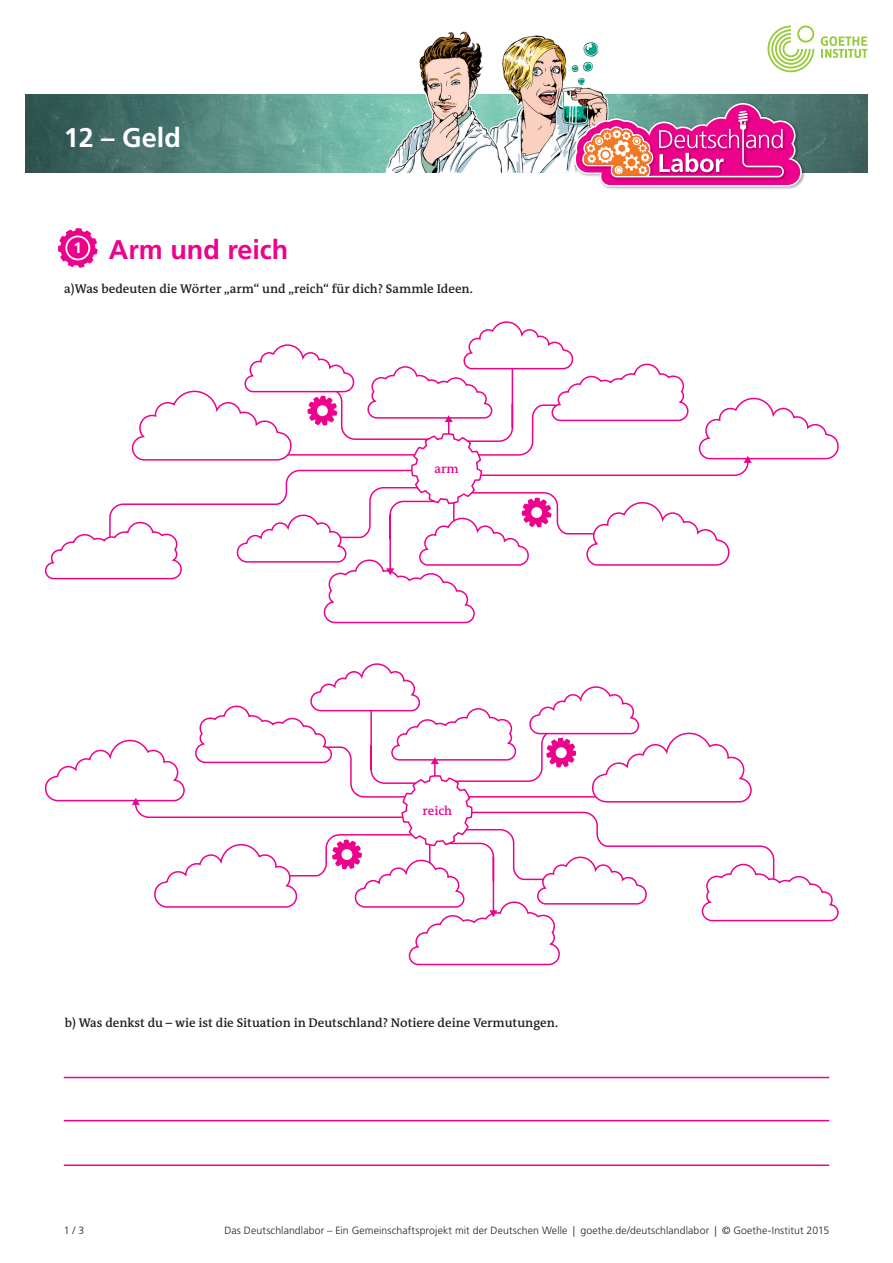
<style>
.page{position:relative;width:893px;height:1263px;background:#fff}
.page>*{position:absolute;margin:0;border:0;box-sizing:border-box;transform-origin:0 0}
.t1{font:700 27px "Frutiger LT Std";color:#ed028c}
.t2{font:700 27px "Frutiger LT Std";color:#fff}
.t3{font:600 12.75px "DW The Antiqua B W6";color:#231f20}
.t4{font:600 12.75px "DW The Antiqua B W6";color:#ed028c}
.t5{font:300 10.5px "Frutiger LT Std";letter-spacing:.01em;color:#231f20}
</style>
<div class="page">
<img style="left:26px;top:95px;width:841px;height:77px">
<img style="left:511px;top:35px;width:103px;height:138px">
<img style="left:372px;top:31px;width:139px;height:142px">
<img style="left:572px;top:101px;width:234px;height:88px">
<svg style="left:574px;top:102px;width:229px;height:85px;background:#cb6297"></svg>
<svg style="left:767px;top:26px;width:47px;height:46px"></svg>
<svg style="left:821px;top:36px;width:46px;height:22px"></svg>
<svg style="left:58px;top:228px;width:40px;height:40px"></svg>
<div style="left:67px;top:237px;width:21px;height:22px;background:#ed028c;border-radius:50%"></div>
<svg style="left:44px;top:321px;width:795px;height:303px"></svg>
<svg style="left:44px;top:663px;width:795px;height:303px"></svg>
<hr style="left:64px;top:1077px;width:765px;height:1px;background:#ed028c">
<hr style="left:64px;top:1120px;width:765px;height:1px;background:#ed028c">
<hr style="left:64px;top:1164px;width:765px;height:2px;background:#ed028c">
<h1 class="t2" style="left:64px;top:121px;width:119px">12 – Geld</h1>
<h1 class="t1" style="left:73px;top:234px;width:216px"><sup>1</sup> Arm und reich</h1>
<p class="t3" style="left:64px;top:281px;width:410px">a)Was bedeuten die Wörter „arm“ und „reich“ für dich? Sammle Ideen.</p>
<p class="t4" style="left:435px;top:460px;width:26px">arm</p>
<p class="t4" style="left:423px;top:802px;width:31px">reich</p>
<p class="t3" style="left:65px;top:1014px;width:495px">b) Was denkst du – wie ist die Situation in Deutschland? Notiere deine Vermutungen.</p>
<p class="t5" style="left:64px;top:1224px;width:22px">1 / 3</p>
<p class="t5" style="left:225px;top:1224px;width:606px">Das Deutschlandlabor – Ein Gemeinschaftsprojekt mit der Deutschen Welle | goethe.de/deutschlandlabor | © Goethe-Institut 2015</p>
</div>
